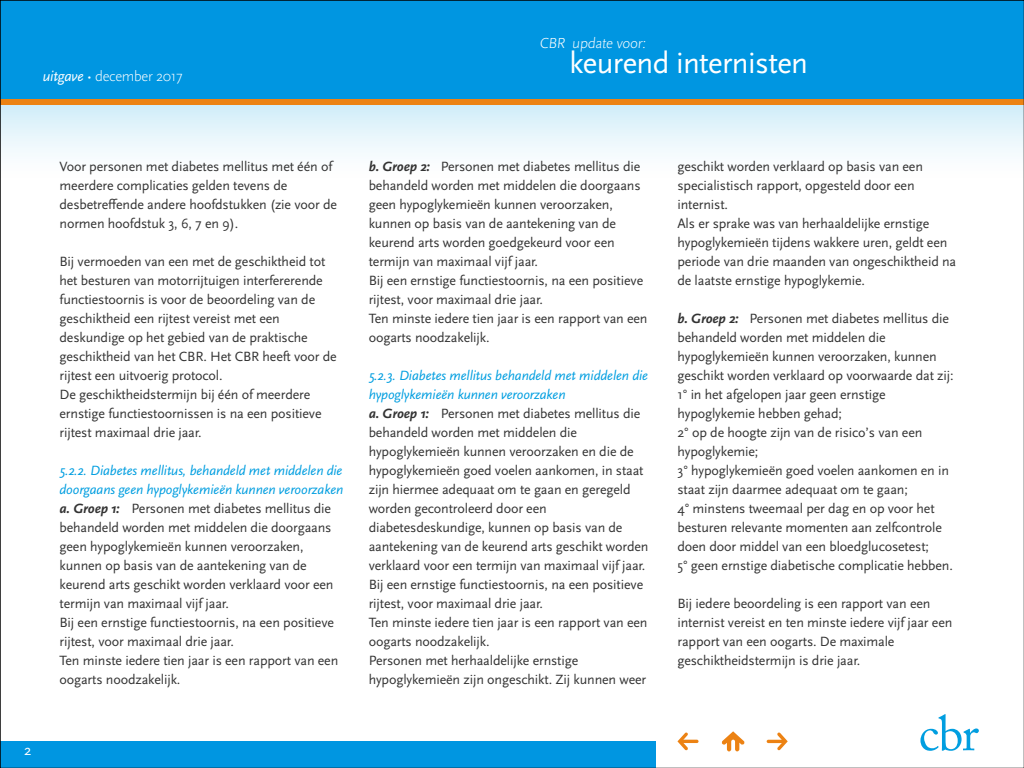
<style>
.page{position:relative;width:1024px;height:768px;background:#fff}
.page>*{position:absolute;margin:0;border:0;box-sizing:border-box;transform-origin:0 0}
.t1{font:30.9px "Scala Sans Pro";letter-spacing:-.02em;color:#fff}
.t2{font:300 15.2px "Scala Sans Pro";color:#fff}
.t3{font:300 15px "Scala Sans Pro";letter-spacing:-.02em;color:#fff}
.t4{font:15px "Scala Sans Pro";color:#fff}
.t5{font:14px/19px "Scala Sans Pro";letter-spacing:-.01em;color:#333}
.s1{font-weight:400;font-style:italic}
.s2{font-style:italic;color:#009ee0}
.s3{font-weight:700;font-style:italic}
</style>
<div class="page">
<svg style="left:2px;top:105px;width:1020px;height:48px"></svg>
<div style="left:0;top:0;width:1024px;height:102px;background:#0096e1"></div>
<div style="left:0;top:741px;width:655px;height:27px;background:#0096e1"></div>
<div style="left:0;top:99px;width:1024px;height:6px;background:#ec8213"></div>
<svg style="left:722px;top:731px;width:23px;height:20px"></svg>
<svg style="left:677px;top:732px;width:22px;height:18px"></svg>
<svg style="left:920px;top:714px;width:59px;height:37px"></svg>
<svg style="left:767px;top:732px;width:21px;height:18px"></svg>
<p class="t3" style="left:43px;top:66px;width:142px"><span class="s1">uitgave</span> • december 2017</p>
<p class="t2" style="left:540px;top:33px;width:110px">CBR update voor:</p>
<h1 class="t1" style="left:570px;top:42px;width:240px">keurend internisten</h1>
<p class="t4" style="left:24px;top:740px;width:9px">2</p>
<p class="t5" style="left:60px;top:156px;width:279px">Voor personen met diabetes mellitus met één of meerdere complicaties gelden tevens de desbetreffende andere hoofdstukken (zie voor de normen hoofdstuk 3, 6, 7 en 9).</p>
<p class="t5" style="left:60px;top:251px;width:279px">Bij vermoeden van een met de geschiktheid tot het besturen van motorrijtuigen interfererende functiestoornis is voor de beoordeling van de geschiktheid een rijtest vereist met een deskundige op het gebied van de praktische geschiktheid van het CBR. Het CBR heeft voor de rijtest een uitvoerig protocol.<br>De geschiktheidstermijn bij één of meerdere ernstige functiestoornissen is na een positieve rijtest maximaal drie jaar.</p>
<p class="t5" style="left:60px;top:460px;width:285px"><span class="s2">5.2.2. Diabetes mellitus, behandeld met middelen die doorgaans geen hypoglykemieën kunnen veroorzaken </span><span class="s3">a. Groep 1:</span> Personen met diabetes mellitus die behandeld worden met middelen die doorgaans geen hypoglykemieën kunnen veroorzaken, kunnen op basis van de aantekening van de keurend arts geschikt worden verklaard voor een termijn van maximaal vijf jaar.<br>Bij een ernstige functiestoornis, na een positieve rijtest, voor maximaal drie jaar.<br>Ten minste iedere tien jaar is een rapport van een oogarts noodzakelijk.</p>
<p class="t5" style="left:369px;top:156px;width:280px"><span class="s3">b. Groep 2:</span> Personen met diabetes mellitus die behandeld worden met middelen die doorgaans geen hypoglykemieën kunnen veroorzaken, kunnen op basis van de aantekening van de keurend arts worden goedgekeurd voor een termijn van maximaal vijf jaar.<br>Bij een ernstige functiestoornis, na een positieve rijtest, voor maximaal drie jaar.<br>Ten minste iedere tien jaar is een rapport van een oogarts noodzakelijk.</p>
<p class="t5" style="left:369px;top:365px;width:281px"><span class="s2">5.2.3. Diabetes mellitus behandeld met middelen die hypoglykemieën kunnen veroorzaken<br></span><span class="s3">a. Groep 1:</span> Personen met diabetes mellitus die behandeld worden met middelen die hypoglykemieën kunnen veroorzaken en die de hypoglykemieën goed voelen aankomen, in staat zijn hiermee adequaat om te gaan en geregeld worden gecontroleerd door een diabetesdeskundige, kunnen op basis van de aantekening van de keurend arts geschikt worden verklaard voor een termijn van maximaal vijf jaar.<br>Bij een ernstige functiestoornis, na een positieve rijtest, voor maximaal drie jaar.<br>Ten minste iedere tien jaar is een rapport van een oogarts noodzakelijk.<br>Personen met herhaaldelijke ernstige hypoglykemieën zijn ongeschikt. Zij kunnen weer</p>
<p class="t5" style="left:677px;top:156px;width:280px">geschikt worden verklaard op basis van een specialistisch rapport, opgesteld door een internist.<br>Als er sprake was van herhaaldelijke ernstige hypoglykemieën tijdens wakkere uren, geldt een periode van drie maanden van ongeschiktheid na de laatste ernstige hypoglykemie.</p>
<p class="t5" style="left:677px;top:308px;width:278px"><span class="s3">b. Groep 2:</span> Personen met diabetes mellitus die behandeld worden met middelen die hypoglykemieën kunnen veroorzaken, kunnen geschikt worden verklaard op voorwaarde dat zij:<br>1° in het afgelopen jaar geen ernstige hypoglykemie hebben gehad;<br>2° op de hoogte zijn van de risico’s van een hypoglykemie;<br>3° hypoglykemieën goed voelen aankomen en in staat zijn daarmee adequaat om te gaan;<br>4° minstens tweemaal per dag en op voor het besturen relevante momenten aan zelfcontrole doen door middel van een bloedglucosetest;<br>5° geen ernstige diabetische complicatie hebben.</p>
<p class="t5" style="left:677px;top:593px;width:276px">Bij iedere beoordeling is een rapport van een internist vereist en ten minste iedere vijf jaar een rapport van een oogarts. De maximale geschiktheidstermijn is drie jaar.</p>
</div>
